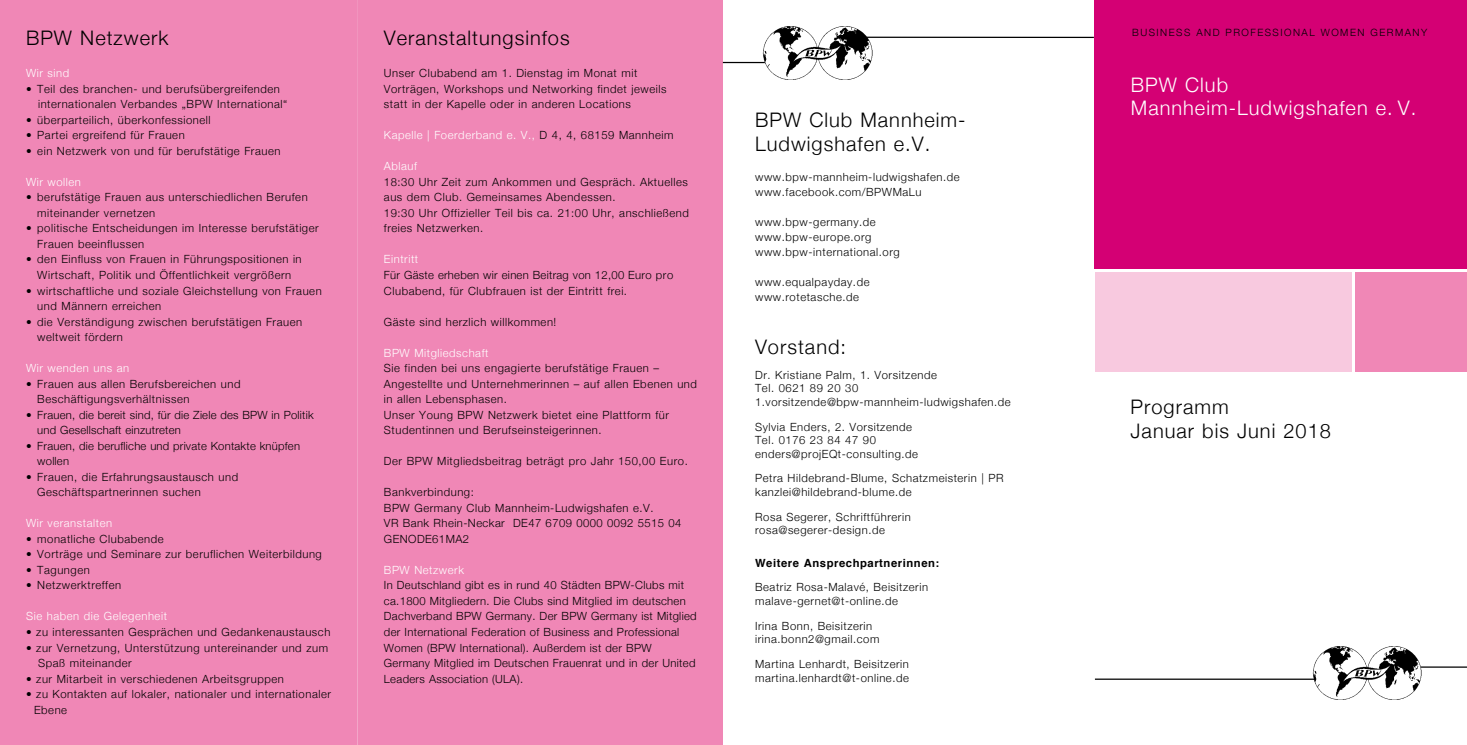
<style>
.page{position:relative;width:1467px;height:745px;background:#fff}
.page>*{position:absolute;margin:0;border:0;box-sizing:border-box;transform-origin:0 0}
.t1{font:300 20px/23.8px "Helvetica Neue";letter-spacing:.05em;color:#000}
.t2{font:300 20px/23.8px "Helvetica Neue";letter-spacing:.05em;color:#fff}
.t3{font:300 11.25px/15.5px "Helvetica Neue";letter-spacing:.05em;color:#000}
.t4{font:300 11.25px/15.5px "Helvetica Neue";letter-spacing:.03em;color:#000}
.t5{font:300 11.25px "Helvetica Neue";letter-spacing:.05em;color:#fff}
.t6{font:300 11.25px/15.5px "Helvetica Neue";letter-spacing:.02em;color:#000}
.t7{font:700 11.25px "Helvetica";letter-spacing:.05em;color:#000}
.t8{font:300 10px "Helvetica Neue";letter-spacing:.15em;color:#000}
.s1{color:#000}
</style>
<div class="page">
<div style="left:0;top:0;width:358px;height:744px;background:#f087b6"></div>
<div style="left:358px;top:0;width:365px;height:744px;background:#f087b6"></div>
<div style="left:1095px;top:272px;width:256px;height:99px;background:#f8c9df"></div>
<div style="left:1095px;top:0;width:372px;height:268px;background:#d40074"></div>
<div style="left:1356px;top:272px;width:111px;height:99px;background:#f087b6"></div>
<img style="left:1312px;top:646px;width:110px;height:53px">
<hr style="left:1095px;top:678px;width:220px;height:1px;background:#000">
<hr style="left:1421px;top:666px;width:46px;height:1px;background:#000">
<img style="left:763px;top:26px;width:110px;height:54px">
<hr style="left:723px;top:62px;width:42px;height:1px;background:#000">
<hr style="left:865px;top:37px;width:229px;height:1px;background:#000">
<h1 class="t1" style="left:26px;top:25px;width:144px">BPW Netzwerk</h1>
<p class="t5" style="left:26px;top:64px;width:45px">Wir sind</p>
<p class="t3" style="left:38px;top:80px;width:251px;text-indent:-12px">• Teil des branchen- und berufsübergreifenden internationalen Verbandes „BPW International“</p>
<p class="t3" style="left:26px;top:111px;width:186px">• überparteilich, überkonfessionell</p>
<p class="t3" style="left:26px;top:127px;width:160px">• Partei ergreifend für Frauen</p>
<p class="t3" style="left:26px;top:142px;width:256px">• ein Netzwerk von und für berufstätige Frauen</p>
<p class="t5" style="left:26px;top:173px;width:56px">Wir wollen</p>
<p class="t3" style="left:37px;top:189px;width:272px;text-indent:-11px">• berufstätige Frauen aus unterschiedlichen Berufen miteinander vernetzen</p>
<p class="t3" style="left:37px;top:220px;width:283px;text-indent:-11px">• politische Entscheidungen im Interesse berufstätiger<br>Frauen beeinflussen</p>
<p class="t3" style="left:26px;top:251px;width:277px;text-align:center">• den Einfluss von Frauen in Führungspositionen in<br>Wirtschaft, Politik und Öffentlichkeit vergrößern</p>
<p class="t3" style="left:37px;top:282px;width:286px;text-indent:-11px">• wirtschaftliche und soziale Gleichstellung von Frauen und Männern erreichen</p>
<p class="t3" style="left:37px;top:313px;width:266px;text-indent:-11px">• die Verständigung zwischen berufstätigen Frauen weltweit fördern</p>
<p class="t5" style="left:26px;top:359px;width:105px">Wir wenden uns an</p>
<p class="t3" style="left:37px;top:375px;width:205px;text-indent:-11px">• Frauen aus allen Berufsbereichen und<br>Beschäftigungsverhältnissen</p>
<p class="t6" style="left:37px;top:406px;width:278px;text-indent:-11px">• Frauen, die bereit sind, für die Ziele des BPW in Politik und Gesellschaft einzutreten</p>
<p class="t6" style="left:37px;top:437px;width:264px;text-indent:-11px">• Frauen, die berufliche und private Kontakte knüpfen wollen</p>
<p class="t3" style="left:37px;top:468px;width:202px;text-indent:-11px">• Frauen, die Erfahrungsaustausch und<br>Geschäftspartnerinnen suchen</p>
<p class="t5" style="left:26px;top:514px;width:88px">Wir veranstalten</p>
<p class="t3" style="left:26px;top:530px;width:139px">• monatliche Clubabende</p>
<p class="t3" style="left:26px;top:545px;width:297px">• Vorträge und Seminare zur beruflichen Weiterbildung</p>
<p class="t3" style="left:26px;top:561px;width:65px">• Tagungen</p>
<p class="t3" style="left:26px;top:576px;width:97px">• Netzwerktreffen</p>
<p class="t5" style="left:26px;top:607px;width:142px">Sie haben die Gelegenheit</p>
<p class="t3" style="left:26px;top:623px;width:306px">• zu interessanten Gesprächen und Gedankenaustausch</p>
<p class="t3" style="left:38px;top:638px;width:292px;text-indent:-12px">• zur Vernetzung, Unterstützung untereinander und zum<br>Spaß miteinander</p>
<p class="t3" style="left:26px;top:669px;width:259px">• zur Mitarbeit in verschiedenen Arbeitsgruppen</p>
<p class="t3" style="left:34px;top:685px;width:298px;text-indent:-8px">• zu Kontakten auf lokaler, nationaler und internationaler<br>Ebene</p>
<h1 class="t1" style="left:384px;top:25px;width:187px">Veranstaltungsinfos</h1>
<p class="t3" style="left:384px;top:65px;width:284px">Unser Clubabend am 1. Dienstag im Monat mit<br>Vorträgen, Workshops und Networking findet jeweils statt in der Kapelle oder in anderen Locations</p>
<p class="t5" style="left:384px;top:126px;width:291px">Kapelle | Foerderband e. V., <span class="s1">D 4, 4, 68159 Mannheim</span></p>
<p class="t5" style="left:384px;top:157px;width:35px">Ablauf</p>
<p class="t3" style="left:384px;top:173px;width:307px">18:30 Uhr Zeit zum Ankommen und Gespräch. Aktuelles aus dem Club. Gemeinsames Abendessen.<br>19:30 Uhr Offizieller Teil bis ca. 21:00 Uhr, anschließend freies Netzwerken.</p>
<p class="t5" style="left:384px;top:250px;width:36px">Eintritt</p>
<p class="t3" style="left:384px;top:266px;width:291px">Für Gäste erheben wir einen Beitrag von 12,00 Euro pro<br>Clubabend, für Clubfrauen ist der Eintritt frei.</p>
<p class="t3" style="left:384px;top:313px;width:174px">Gäste sind herzlich willkommen!</p>
<p class="t5" style="left:384px;top:343px;width:106px">BPW Mitgliedschaft</p>
<p class="t3" style="left:384px;top:359px;width:315px">Sie finden bei uns engagierte berufstätige Frauen – Angestellte und Unternehmerinnen – auf allen Ebenen und in allen Lebensphasen.<br>Unser Young BPW Netzwerk bietet eine Plattform für Studentinnen und Berufseinsteigerinnen.</p>
<p class="t3" style="left:384px;top:452px;width:305px">Der BPW Mitgliedsbeitrag beträgt pro Jahr 150,00 Euro.</p>
<p class="t3" style="left:384px;top:483px;width:299px">Bankverbindung:<br>BPW Germany Club Mannheim-Ludwigshafen e.V.<br>VR Bank Rhein-Neckar DE47 6709 0000 0092 5515 04<br>GENODE61MA2</p>
<p class="t5" style="left:384px;top:560px;width:82px">BPW Netzwerk</p>
<p class="t4" style="left:384px;top:576px;width:314px">In Deutschland gibt es in rund 40 Städten BPW-Clubs mit ca.1800 Mitgliedern. Die Clubs sind Mitglied im deutschen Dachverband BPW Germany. Der BPW Germany ist Mitglied der International Federation of Business and Professional Women (BPW International). Außerdem ist der BPW Germany Mitglied im Deutschen Frauenrat und in der United Leaders Association (ULA).</p>
<h1 class="t1" style="left:755px;top:107px;width:212px">BPW Club Mannheim-<br>Ludwigshafen e.V.</h1>
<p class="t3" style="left:755px;top:169px;width:206px;line-height:15px">www.bpw-mannheim-ludwigshafen.de www.facebook.com/BPWMaLu</p>
<p class="t3" style="left:755px;top:214px;width:146px;line-height:15px">www.bpw-germany.de www.bpw-europe.org www.bpw-international.org</p>
<p class="t3" style="left:755px;top:274px;width:116px;line-height:15px">www.equalpayday.de www.rotetasche.de</p>
<h1 class="t1" style="left:755px;top:333px;width:92px">Vorstand:</h1>
<p class="t3" style="left:755px;top:367px;width:257px;line-height:13.5px">Dr. Kristiane Palm, 1. Vorsitzende<br>Tel. 0621 89 20 30<br>1.vorsitzende@bpw-mannheim-ludwigshafen.de</p>
<p class="t3" style="left:755px;top:418px;width:164px;line-height:13.5px">Sylvia Enders, 2. Vorsitzende<br>Tel. 0176 23 84 47 90 enders@projEQt-consulting.de</p>
<p class="t3" style="left:755px;top:470px;width:250px;line-height:13.5px">Petra Hildebrand-Blume, Schatzmeisterin | PR kanzlei@hildebrand-blume.de</p>
<p class="t3" style="left:755px;top:508px;width:157px;line-height:13.5px">Rosa Segerer, Schriftführerin rosa@segerer-design.de</p>
<p class="t7" style="left:755px;top:553px;width:186px">Weitere Ansprechpartnerinnen:</p>
<p class="t3" style="left:755px;top:579px;width:174px;line-height:13.5px">Beatriz Rosa-Malavé, Beisitzerin malave-gernet@t-online.de</p>
<p class="t3" style="left:755px;top:617px;width:126px;line-height:13.5px">Irina Bonn, Beisitzerin irina.bonn2@gmail.com</p>
<p class="t3" style="left:755px;top:656px;width:155px;line-height:13.5px">Martina Lenhardt, Beisitzerin martina.lenhardt@t-online.de</p>
<p class="t8" style="left:1132px;top:24px;width:296px">BUSINESS AND PROFESSIONAL WOMEN GERMANY</p>
<h1 class="t2" style="left:1131px;top:71px;width:287px">BPW Club<br>Mannheim-Ludwigshafen e. V.</h1>
<h1 class="t1" style="left:1131px;top:393px;width:202px">Programm<br>Januar bis Juni 2018</h1>
</div>
